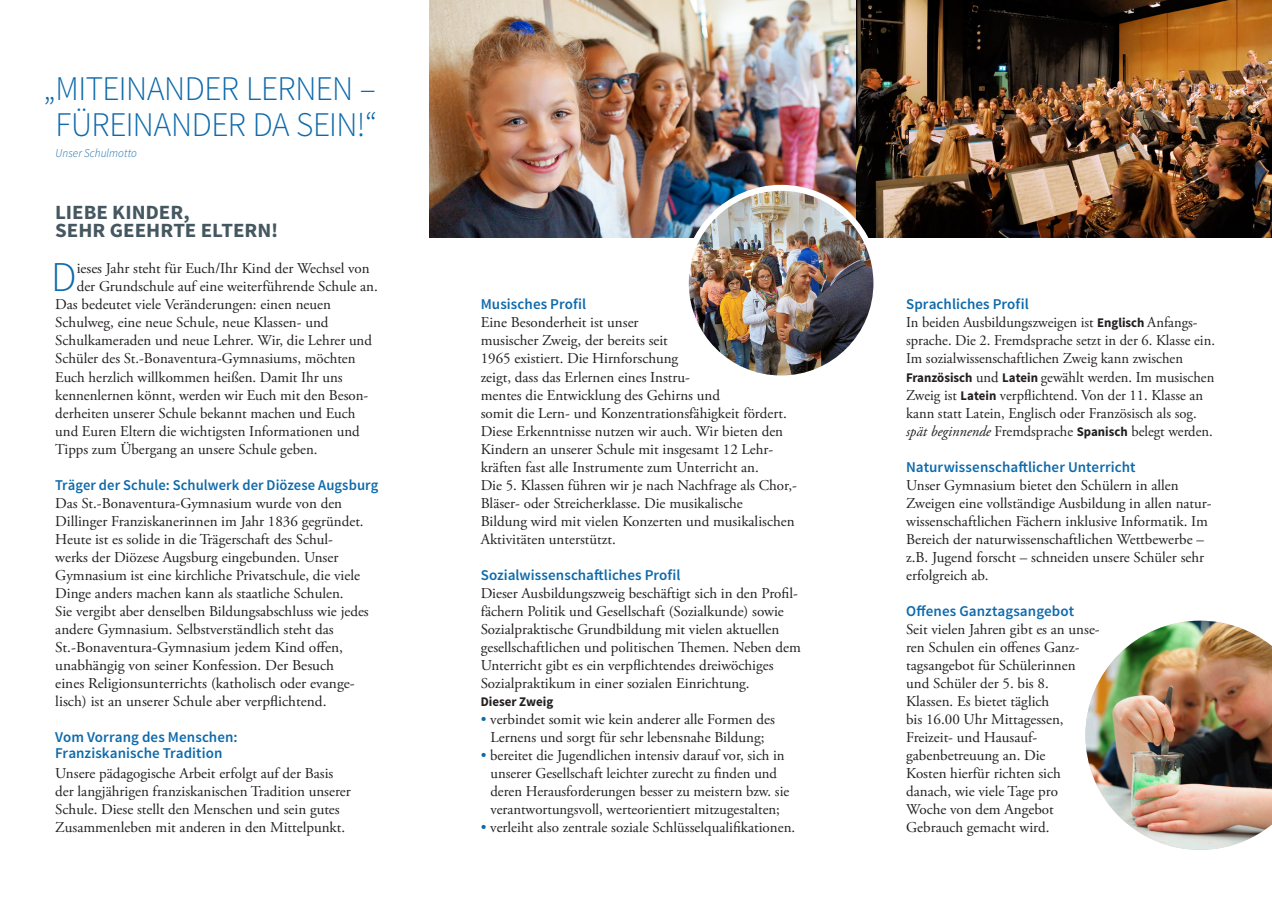
<style>
.page{position:relative;width:1272px;height:902px;background:#fff}
.page>*{position:absolute;margin:0;border:0;box-sizing:border-box;transform-origin:0 0}
.t1{font:300 42.3px "Source Sans Pro";color:#0e6aab}
.t2{font:300 34.5px/36px "Source Sans Pro";letter-spacing:-.015em;color:#0e6aab;text-align:center}
.t3{font:700 20.1px/18px "Source Sans Pro";color:#455760;scale:1.04 1}
.t4{font:15px/18px "Adobe Garamond Pro";color:#231f20}
.t5{font:600 15px/16.5px "Source Sans Pro";letter-spacing:.005em;color:#0e6aab}
.t6{font:700 13.2px "Source Sans Pro";color:#231f20}
.t7{font:italic 300 12px "Source Sans Pro";letter-spacing:.005em;color:#0e6aab;scale:.95 1}
.s1{color:#0e6aab}
.s2{font-family:"Source Sans Pro";font-weight:700;font-size:13.2px}
.s3{font-style:italic}
</style>
<div class="page">
<img style="left:855px;top:0;width:416px;height:237px">
<img style="left:429px;top:0;width:426px;height:237px">
<img style="left:685px;top:188px;width:191px;height:190px;border-radius:95px">
<div style="left:682px;top:185px;width:197px;height:196px;border:6px solid #fff;border-radius:50%"></div>
<img style="left:1085px;top:620px;width:186px;height:229px">
<h2 class="t2" style="left:44px;top:71px;width:335px">„MITEINANDER LERNEN –<br>FÜREINANDER DA SEIN!“</h2>
<p class="t7" style="left:56px;top:146px;width:87px">Unser Schulmotto</p>
<h3 class="t3" style="left:55px;top:204px;width:216px">LIEBE KINDER,<br>SEHR GEEHRTE ELTERN!</h3>
<h1 class="t1" style="left:51px;top:252px;width:27px">D</h1>
<p class="t4" style="left:77px;top:260px;width:294px">ieses Jahr steht für Euch/Ihr Kind der Wechsel von</p>
<p class="t4" style="left:77px;top:278px;width:303px">der Grundschule auf eine weiterführende Schule an.</p>
<p class="t4" style="left:55px;top:296px;width:277px">Das bedeutet viele Veränderungen: einen neuen</p>
<p class="t4" style="left:55px;top:314px;width:275px">Schulweg, eine neue Schule, neue Klassen- und</p>
<p class="t4" style="left:55px;top:332px;width:318px">Schulkameraden und neue Lehrer. Wir, die Lehrer und</p>
<p class="t4" style="left:55px;top:350px;width:302px">Schüler des St.-Bonaventura-Gymnasiums, möchten</p>
<p class="t4" style="left:55px;top:368px;width:289px">Euch herzlich willkommen heißen. Damit Ihr uns</p>
<p class="t4" style="left:55px;top:386px;width:314px">kennenlernen könnt, werden wir Euch mit den Beson-</p>
<p class="t4" style="left:55px;top:404px;width:302px">derheiten unserer Schule bekannt machen und Euch</p>
<p class="t4" style="left:55px;top:422px;width:306px">und Euren Eltern die wichtigsten Informationen und</p>
<p class="t4" style="left:55px;top:440px;width:264px">Tipps zum Übergang an unsere Schule geben.</p>
<p class="t5" style="left:55px;top:476px;width:324px">Träger der Schule: Schulwerk der Diözese Augsburg</p>
<p class="t4" style="left:55px;top:494px;width:315px">Das St.-Bonaventura-Gymnasium wurde von den Dillinger Franziskanerinnen im Jahr 1836 gegründet.<br>Heute ist es solide in die Trägerschaft des Schul&shy;werks der Diözese Augsburg eingebunden. Unser Gymnasium ist eine kirchliche Privatschule, die viele Dinge anders machen kann als staatliche Schulen.<br>Sie vergibt aber denselben Bildungsabschluss wie jedes andere Gymnasium. Selbstverständlich steht das St.-Bonaventura-Gymnasium jedem Kind offen, unabhängig von seiner Konfession. Der Besuch<br>eines Religionsunterrichts (katholisch oder evange&shy;lisch) ist an unserer Schule aber verpflichtend.</p>
<p class="t5" style="left:55px;top:728px;width:184px">Vom Vorrang des Menschen:<br>Franziskanische Tradition</p>
<p class="t4" style="left:55px;top:764px;width:297px">Unsere pädagogische Arbeit erfolgt auf der Basis der langjährigen franziskanischen Tradition unserer Schule. Diese stellt den Menschen und sein gutes Zusammenleben mit anderen in den Mittelpunkt.</p>
<p class="t5" style="left:480px;top:296px;width:107px">Musisches Profil</p>
<p class="t4" style="left:480px;top:314px;width:318px">Eine Besonderheit ist unser<br>musischer Zweig, der bereits seit<br>1965 existiert. Die Hirnforschung<br>zeigt, dass das Erlernen eines Instru-<br>mentes die Entwicklung des Gehirns und<br>somit die Lern- und Konzentrationsfähigkeit fördert.<br>Diese Erkenntnisse nutzen wir auch. Wir bieten den Kindern an unserer Schule mit insgesamt 12 Lehr&shy;kräften fast alle Instrumente zum Unterricht an.<br>Die 5. Klassen führen wir je nach Nachfrage als Chor,- Bläser- oder Streicherklasse. Die musikalische<br>Bildung wird mit vielen Konzerten und musikalischen Aktivitäten unterstützt.</p>
<p class="t5" style="left:480px;top:566px;width:201px">Sozialwissenschaftliches Profil</p>
<p class="t4" style="left:480px;top:584px;width:321px">Dieser Ausbildungszweig beschäftigt sich in den Profil&shy;fächern Politik und Gesellschaft (Sozialkunde) sowie Sozialpraktische Grundbildung mit vielen aktuellen gesellschaftlichen und politischen Themen. Neben dem Unterricht gibt es ein verpflichtendes dreiwöchiges Sozialpraktikum in einer sozialen Einrichtung.</p>
<p class="t6" style="left:480px;top:692px;width:74px">Dieser Zweig</p>
<p class="t4" style="left:480px;top:710px;width:296px;text-align:center"><span class="s1">•</span> verbindet somit wie kein anderer alle Formen des<br>Lernens und sorgt für sehr lebensnahe Bildung;</p>
<p class="t4" style="left:490px;top:746px;width:300px;text-indent:-10px"><span class="s1">•</span> bereitet die Jugendlichen intensiv darauf vor, sich in unserer Gesellschaft leichter zurecht zu finden und deren Herausforderungen besser zu meistern bzw. sie verantwortungsvoll, werteorientiert mitzugestalten;</p>
<p class="t4" style="left:480px;top:818px;width:316px"><span class="s1">•</span> verleiht also zentrale soziale Schlüsselqualifikationen.</p>
<p class="t5" style="left:906px;top:296px;width:124px">Sprachliches Profil</p>
<p class="t4" style="left:906px;top:314px;width:310px">In beiden Ausbildungszweigen ist <span class="s2">Englisch</span> Anfangs&shy;sprache. Die 2. Fremdsprache setzt in der 6. Klasse ein.<br>Im sozialwissenschaftlichen Zweig kann zwischen <span class="s2">Französisch</span> und <span class="s2">Latein</span> gewählt werden. Im musischen Zweig ist <span class="s2">Latein</span> verpflichtend. Von der 11. Klasse an kann statt Latein, Englisch oder Französisch als sog. <span class="s3">spät beginnende</span> Fremdsprache <span class="s2">Spanisch</span> belegt werden.</p>
<p class="t5" style="left:906px;top:458px;width:231px">Naturwissenschaftlicher Unterricht</p>
<p class="t4" style="left:906px;top:476px;width:307px">Unser Gymnasium bietet den Schülern in allen Zweigen eine vollständige Ausbildung in allen natur&shy;wissenschaftlichen Fächern inklusive Informatik. Im Bereich der naturwissenschaftlichen Wettbewerbe – z.B. Jugend forscht – schneiden unsere Schüler sehr erfolgreich ab.</p>
<p class="t5" style="left:906px;top:602px;width:169px">Offenes Ganztagsangebot</p>
<p class="t4" style="left:906px;top:620px;width:195px">Seit vielen Jahren gibt es an unse&shy;ren Schulen ein offenes Ganz&shy;tagsangebot für Schülerinnen und Schüler der 5. bis 8.<br>Klassen. Es bietet täglich<br>bis 16.00 Uhr Mittagessen,<br>Freizeit- und Hausauf&shy;gabenbetreuung an. Die<br>Kosten hierfür richten sich danach, wie viele Tage pro<br>Woche von dem Angebot<br>Gebrauch gemacht wird.</p>
</div>
